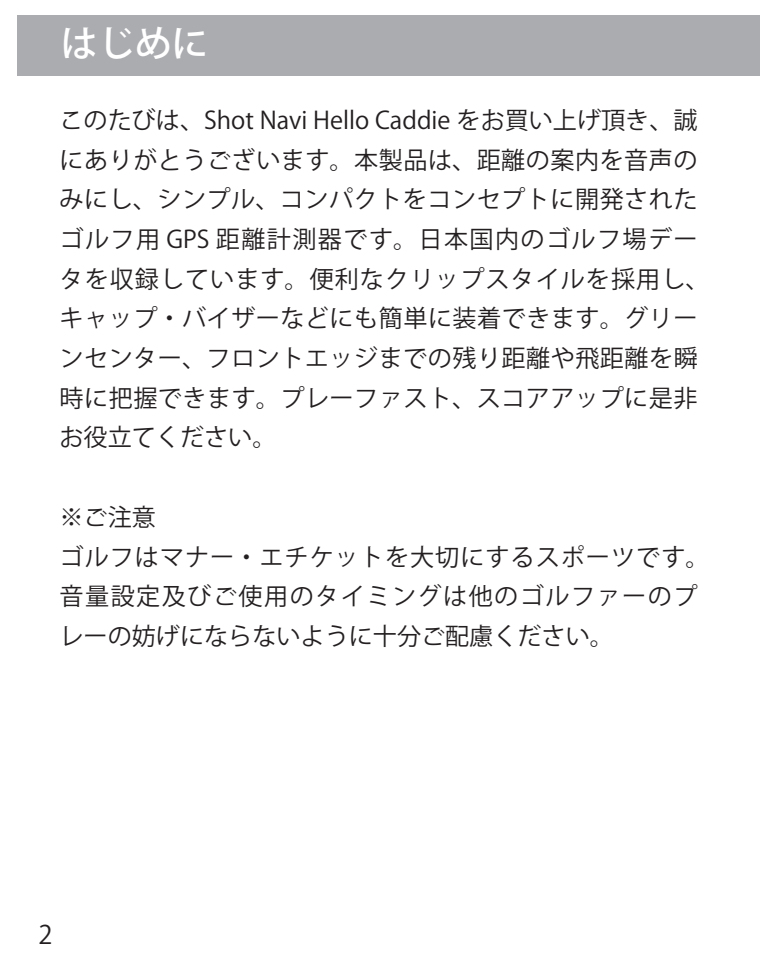
<style>
.page{position:relative;width:760px;height:964px;background:#fff}
.page>*{position:absolute;margin:0;border:0;box-sizing:border-box;transform-origin:0 0}
.t1{font:500 36.8px "Koz Go Pro";color:#fff}
.t2{font:25.6px "Koz Go Pro";color:#231f20}
.t3{font:24px/39.6px "Koz Go Pro";letter-spacing:.02em;color:#231f20}
.t4{font:24px/39.6px "Koz Go Pro";letter-spacing:.04em;color:#231f20}
</style>
<div class="page">
<div style="left:17px;top:15px;width:742px;height:60px;background:#abacb0"></div>
<hr style="left:759px;top:15px;width:1px;height:60px;background:#abacb0">
<h1 class="t1" style="left:61px;top:20px;width:149px">はじめに</h1>
<p class="t3" style="left:60px;top:101px;width:651px">このたびは、Shot Navi Hello Caddie をお買い上げ頂き、誠にありがとうございます。本製品は、距離の案内を音声のみにし、シンプル、コンパクトをコンセプトに開発されたゴルフ用 GPS 距離計測器です。日本国内のゴルフ場データを収録しています。便利なクリップスタイルを採用し、キャップ・バイザーなどにも簡単に装着できます。グリーンセンター、フロントエッジまでの残り距離や飛距離を瞬時に把握できます。プレーファスト、スコアアップに是非お役立てください。</p>
<p class="t4" style="left:60px;top:498px;width:651px">※ご注意<br>ゴルフはマナー・エチケットを大切にするスポーツです。音量設定及びご使用のタイミングは他のゴルファーのプレーの妨げにならないように十分ご配慮ください。</p>
<p class="t2" style="left:39px;top:918px;width:16px">2</p>
</div>
